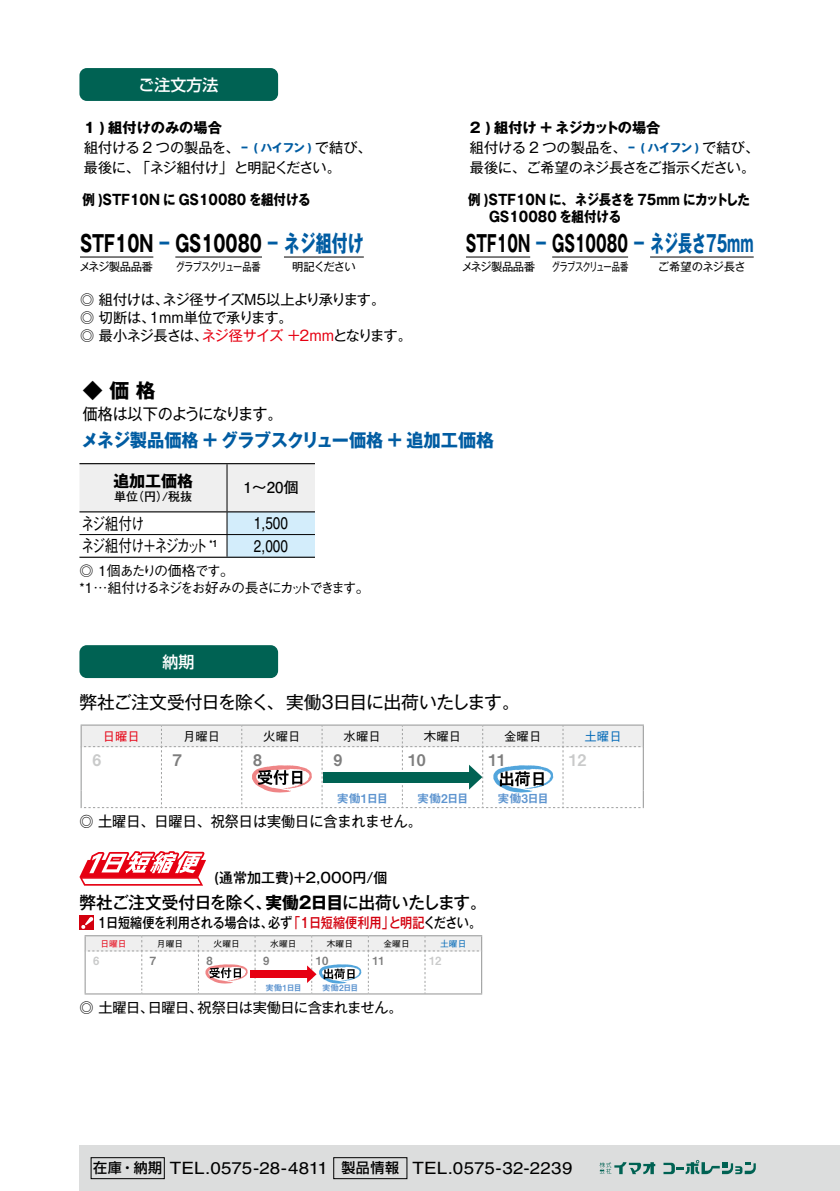
<style>
.page{position:relative;width:840px;height:1191px;background:#fff}
.page>*{position:absolute;margin:0;border:0;box-sizing:border-box;transform-origin:0 0}
.t1{font:700 22.6px "Gothic MB101 Pr 6 N";color:#000;scale:.62 1}
.t2{font:700 22.6px "Gothic MB101 Pr 6 N";color:#000;scale:.7 1}
.t3{font:700 19.8px "Gothic MB101 Pr 6 N";color:#000}
.t4{font:700 18.2px "Gothic MB101 Pr 6 N";letter-spacing:-.02em;color:#005ca2;scale:.95 1}
.t5{font:17.8px "Gothic MB101 Pr 6 N";letter-spacing:-.03em;color:#000}
.t6{font:17px "Helvetica LT Std";letter-spacing:.005em;color:#000;scale:1.1 1}
.t7{font:500 17px "Gothic MB101 Pr 6 N";letter-spacing:-.02em;color:#000}
.t8{font:500 17px "Gothic BBB Pr 6 N";letter-spacing:-.19em;color:#000;scale:.8 1}
.t9{font:17px "Helvetica LT Std";letter-spacing:.005em;color:#000;scale:.8 1}
.t10{font:500 17px "Gothic BBB Pr 6 N";letter-spacing:-.125em;color:#000;scale:.8 1}
.t11{font:500 16px "Shin Go Pr 6 N";color:#fff}
.t12{font:16px "Midashi Go Pr 6 N MB31";color:#7d7d7d}
.t13{font:700 16px "Gothic MB101 Pr 6 N";color:#000}
.t14{font:16px "Midashi Go Pr 6 N MB31";color:#c9caca}
.t15{font:15.8px "Gothic MB101 Pr 6 N";letter-spacing:-.065em;color:#000;scale:.95 1}
.t16{font:700 15px "Futo Go B101 Pr 6 N";color:#000}
.t17{font:14.8px "Gothic MB101 Pr 6 N";color:#000;scale:.95 1}
.t18{font:14.2px/19.8px "Gothic MB101 Pr 6 N";letter-spacing:-.03em;color:#000}
.t19{font:700 14.2px/17px "Gothic MB101 Pr 6 N";color:#000;scale:.88 1}
.t20{font:14.2px/19.8px "Gothic MB101 Pr 6 N";letter-spacing:-.01em;color:#000}
.t21{font:500 14px/17px "Gothic BBB Pr 6 N";letter-spacing:-.155em;color:#000}
.t22{font:500 14px "Gothic MB101 Pr 6 N";letter-spacing:-.035em;color:#000;scale:.87 1}
.t23{font:500 14px "Gothic MB101 Pr 6 N";color:#000}
.t24{font:500 12.4px "Gothic BBB Pr 6 N";color:#000}
.t25{font:500 12.4px "Gothic BBB Pr 6 N";color:#e60012}
.t26{font:500 12.4px "Gothic BBB Pr 6 N";color:#0068b7}
.t27{font:12px "Midashi Go Pr 6 N MB31";letter-spacing:-.04em;color:#5d94cf}
.t28{font:700 12px "Futo Go B101 Pr 6 N";color:#000}
.t29{font:11.4px "Gothic MB101 Pr 6 N";letter-spacing:-.04em;color:#000}
.t30{font:11.4px "Gothic MB101 Pr 6 N";letter-spacing:-.065em;color:#000;scale:.81 1}
.t31{font:11.4px "Gothic MB101 Pr 6 N";letter-spacing:-.065em;color:#000;scale:.73 1}
.t32{font:11.4px "Gothic MB101 Pr 6 N";letter-spacing:-.01em;color:#000}
.t33{font:11.4px "Gothic MB101 Pr 6 N";letter-spacing:-.065em;color:#000}
.t34{font:11.2px "Midashi Go Pr 6 N MB31";color:#7d7d7d}
.t35{font:11.2px "Midashi Go Pr 6 N MB31";color:#c9caca}
.t36{font:500 8.8px "Gothic BBB Pr 6 N";color:#000}
.t37{font:500 8.8px "Gothic BBB Pr 6 N";color:#e60012}
.t38{font:500 8.8px "Gothic BBB Pr 6 N";color:#0068b7}
.t39{font:8.4px "Midashi Go Pr 6 N MB31";letter-spacing:-.04em;color:#5d94cf}
.s1{font-weight:700}
.s2{font-weight:700;font-size:14px;color:#005ca2}
.s3{font-weight:700;font-size:11.4px;color:#005ca2}
.s4{color:#005ca2}
.s5{color:#e60012}
.s6{color:#d3000e}
.s7{font-family:"Shin Go Pr 6 N";font-weight:500;font-size:14px}
</style>
<div class="page">
<div style="left:79px;top:68px;width:199px;height:33px;background:#006253;border-radius:7px"></div>
<div style="left:79px;top:645px;width:199px;height:33px;background:#006253;border-radius:7px"></div>
<hr style="left:79px;top:463px;width:148px;height:1px;background:#000">
<hr style="left:227px;top:463px;width:88px;height:1px;background:#000">
<hr style="left:79px;top:556px;width:148px;height:2px;background:#000">
<hr style="left:227px;top:556px;width:88px;height:2px;background:#000">
<svg style="left:79px;top:464px;width:236px;height:93px"></svg>
<hr style="left:80px;top:257px;width:73px;height:1px;background:#000">
<hr style="left:175px;top:257px;width:87px;height:1px;background:#000">
<hr style="left:284px;top:257px;width:79px;height:1px;background:#000">
<hr style="left:465px;top:257px;width:65px;height:1px;background:#000">
<hr style="left:552px;top:257px;width:75px;height:1px;background:#000">
<hr style="left:649px;top:257px;width:104px;height:1px;background:#000">
<div style="left:79px;top:1145px;width:760px;height:46px;background:#dcdddd"></div>
<div style="left:91px;top:1157px;width:73px;height:22px;border:1px solid #000"></div>
<div style="left:333px;top:1157px;width:74px;height:22px;border:1px solid #000"></div>
<svg style="left:599px;top:1162px;width:56px;height:12px"></svg>
<svg style="left:663px;top:1160px;width:92px;height:14px"></svg>
<hr style="left:81px;top:724px;width:80px;height:1px;background:#9fa0a0">
<hr style="left:161px;top:724px;width:81px;height:1px;background:#9fa0a0">
<hr style="left:242px;top:724px;width:80px;height:1px;background:#9fa0a0">
<hr style="left:322px;top:724px;width:80px;height:1px;background:#9fa0a0">
<hr style="left:402px;top:724px;width:80px;height:1px;background:#9fa0a0">
<hr style="left:482px;top:724px;width:80px;height:1px;background:#9fa0a0">
<hr style="left:562px;top:724px;width:81px;height:1px;background:#9fa0a0">
<svg style="left:81px;top:725px;width:562px;height:83px"></svg>
<div style="left:79px;top:915px;width:15px;height:15px;background:#d3000e"></div>
<svg style="left:81px;top:917px;width:12px;height:12px"></svg>
<hr style="left:84px;top:993px;width:58px;height:1px;background:#9fa0a0">
<hr style="left:142px;top:993px;width:56px;height:1px;background:#9fa0a0">
<hr style="left:198px;top:993px;width:57px;height:1px;background:#9fa0a0">
<hr style="left:255px;top:993px;width:56px;height:1px;background:#9fa0a0">
<hr style="left:311px;top:993px;width:57px;height:1px;background:#9fa0a0">
<hr style="left:368px;top:993px;width:57px;height:1px;background:#9fa0a0">
<hr style="left:425px;top:993px;width:57px;height:1px;background:#9fa0a0">
<svg style="left:84px;top:935px;width:398px;height:58px"></svg>
<svg style="left:79px;top:851px;width:127px;height:34px"></svg>
<p class="t11" style="left:138px;top:71px;width:81px">ご注文方法</p>
<p class="t18" style="left:84px;top:117px;width:289px"><span class="s1">1 ) 組付けのみの場合<br></span>組付ける 2 つの製品を、<span class="s2">-</span> <span class="s3">( ハイフン )</span> で結び、最後に、「ネジ組付け」と明記ください。</p>
<p class="t20" style="left:469px;top:117px;width:291px"><span class="s1">2 ) 組付け + ネジカットの場合<br></span>組付ける 2 つの製品を、<span class="s2">-</span> <span class="s3">( ハイフン )</span> で結び、最後に、ご希望のネジ長さをご指示ください。</p>
<p class="t19" style="left:82px;top:191px;width:261px">例 )STF10N に GS10080 を組付ける</p>
<p class="t19" style="left:489px;top:191px;width:298px;text-indent:-21px">例 )STF10N に、ネジ長さを 75mm にカットした<br>GS10080 を組付ける</p>
<h1 class="t2" style="left:80px;top:225px;width:406px">STF10N <span class="s4">-</span> GS10080 <span class="s4">- ネジ組付け</span></h1>
<h1 class="t1" style="left:465px;top:225px;width:465px">STF10N <span class="s4">-</span> GS10080 <span class="s4">- ネジ長さ75mm</span></h1>
<p class="t18" style="left:80px;top:289px;width:333px;line-height:18.2px">◎ 組付けは、ネジ径サイズM5以上より承ります。<br>◎ 切断は、1mm単位で承ります。<br>◎ 最小ネジ長さは、<span class="s5">ネジ径サイズ +2mm</span>となります。</p>
<p class="t29" style="left:79px;top:257px;width:75px">メネジ製品品番</p>
<p class="t30" style="left:176px;top:257px;width:106px">グラブスクリュー品番</p>
<p class="t33" style="left:292px;top:257px;width:65px">明記ください</p>
<p class="t29" style="left:461px;top:257px;width:75px">メネジ製品品番</p>
<p class="t31" style="left:551px;top:257px;width:106px">グラブスクリュー品番</p>
<p class="t32" style="left:657px;top:257px;width:90px">ご希望のネジ長さ</p>
<h2 class="t3" style="left:83px;top:374px;width:74px">◆価格</h2>
<p class="t15" style="left:83px;top:400px;width:211px">価格は以下のようになります。</p>
<p class="t4" style="left:81px;top:425px;width:436px">メネジ製品価格 + グラブスクリュー価格 + 追加工価格</p>
<p class="t13" style="left:113px;top:467px;width:81px">追加工価格</p>
<p class="t28" style="left:114px;top:487px;width:79px">単位（円）/税抜</p>
<p class="t16" style="left:243px;top:476px;width:56px">1〜20個</p>
<p class="t10" style="left:81px;top:509px;width:80px">ネジ組付け</p>
<p class="t9" style="left:254px;top:513px;width:44px">1,500</p>
<p class="t8" style="left:81px;top:532px;width:171px">ネジ組付け＋ネジカット <sup>*1</sup></p>
<p class="t9" style="left:254px;top:536px;width:44px">2,000</p>
<p class="t21" style="left:79px;top:561px;width:292px">◎ 1個あたりの価格です。<br>*1…組付けるネジをお好みの長さにカットできます。</p>
<p class="t11" style="left:162px;top:648px;width:33px">納期</p>
<p class="t5" style="left:79px;top:687px;width:441px">弊社ご注文受付日を除く、実働3日目に出荷いたします。</p>
<p class="t25" style="left:103px;top:726px;width:39px">日曜日</p>
<p class="t24" style="left:183px;top:726px;width:39px">月曜日</p>
<p class="t24" style="left:263px;top:726px;width:39px">火曜日</p>
<p class="t24" style="left:343px;top:726px;width:39px">水曜日</p>
<p class="t24" style="left:423px;top:726px;width:39px">木曜日</p>
<p class="t24" style="left:504px;top:726px;width:39px">金曜日</p>
<p class="t26" style="left:584px;top:726px;width:39px">土曜日</p>
<p class="t14" style="left:92px;top:747px;width:10px">6</p>
<p class="t12" style="left:173px;top:747px;width:10px">7</p>
<p class="t12" style="left:253px;top:747px;width:10px">8</p>
<p class="t12" style="left:333px;top:747px;width:10px">9</p>
<p class="t12" style="left:408px;top:747px;width:19px">10</p>
<p class="t12" style="left:488px;top:747px;width:19px">11</p>
<p class="t14" style="left:568px;top:747px;width:19px">12</p>
<p class="t27" style="left:336px;top:789px;width:53px">実働1日目</p>
<p class="t27" style="left:417px;top:789px;width:53px">実働2日目</p>
<p class="t27" style="left:497px;top:789px;width:53px">実働3日目</p>
<p class="t17" style="left:79px;top:808px;width:362px">◎ 土曜日、日曜日、祝祭日は実働日に含まれません。</p>
<p class="t23" style="left:214px;top:866px;width:175px">(通常加工費)+2,000円/個</p>
<p class="t22" style="left:97px;top:911px;width:442px">1日短縮便を利用される場合は、必ず<span class="s6">「1日短縮便利用」と明記</span>ください。</p>
<p class="t7" style="left:79px;top:888px;width:409px">弊社ご注文受付日を除く、<span class="s1">実働2日目</span>に出荷いたします。</p>
<p class="t37" style="left:100px;top:936px;width:28px">日曜日</p>
<p class="t36" style="left:157px;top:936px;width:28px">月曜日</p>
<p class="t36" style="left:213px;top:936px;width:28px">火曜日</p>
<p class="t36" style="left:270px;top:936px;width:28px">水曜日</p>
<p class="t36" style="left:327px;top:936px;width:28px">木曜日</p>
<p class="t36" style="left:383px;top:936px;width:28px">金曜日</p>
<p class="t38" style="left:440px;top:936px;width:28px">土曜日</p>
<p class="t35" style="left:93px;top:951px;width:8px">6</p>
<p class="t34" style="left:150px;top:951px;width:8px">7</p>
<p class="t34" style="left:206px;top:951px;width:8px">8</p>
<p class="t34" style="left:263px;top:951px;width:8px">9</p>
<p class="t34" style="left:315px;top:951px;width:14px">10</p>
<p class="t34" style="left:372px;top:951px;width:14px">11</p>
<p class="t35" style="left:429px;top:951px;width:14px">12</p>
<p class="t39" style="left:265px;top:981px;width:38px">実働1日目</p>
<p class="t39" style="left:322px;top:981px;width:38px">実働2日目</p>
<p class="t18" style="left:79px;top:996px;width:324px">◎ 土曜日、日曜日、祝祭日は実働日に含まれません。</p>
<p class="t6" style="left:93px;top:1158px;width:437px"><span class="s7">在庫・納期</span> TEL.0575-28-4811 <span class="s7">製品情報</span> TEL.0575-32-2239</p>
</div>
